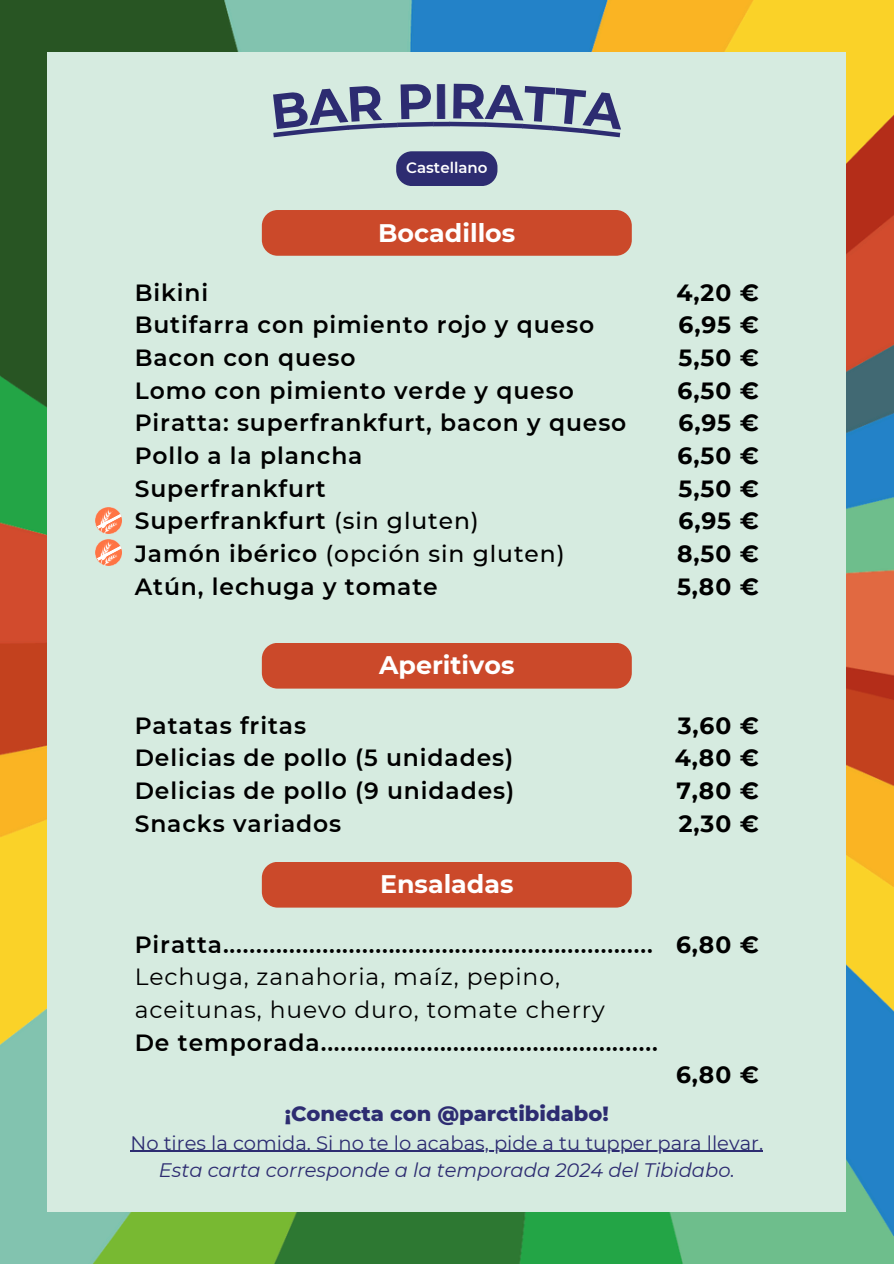
<style>
.page{position:relative;width:894px;height:1264px;background:#fff}
.page>*{position:absolute;margin:0;border:0;box-sizing:border-box;transform-origin:0 0}
.t1{font:700 49.5px "Montserrat";color:#2d2c71}
.t2{font:700 25.35px "Montserrat";color:#fff}
.t3{font:600 23.4px/32.7px "Montserrat";letter-spacing:.04em;color:#000}
.t4{font:700 23.4px/32.7px "Montserrat";letter-spacing:.04em;color:#000;text-align:justify}
.t5{font:23.4px/32.7px "Montserrat";letter-spacing:.04em;color:#000}
.t6{font:800 21px "Montserrat";color:#2d2c71}
.t7{font:19.5px "Montserrat";color:#2d2c71}
.t8{font:italic 19.5px "Montserrat";color:#2d2c71}
.t9{font:600 15px "Montserrat";color:#fff}
.s1{font-weight:500}
</style>
<div class="page">
<img style="left:0;top:0;width:893px;height:1263px">
<div style="left:48px;top:52px;width:797px;height:1159px;background:#d6ebe0"></div>
<hr style="left:433px;top:122px;width:16px;height:4px;background:#2d2c71">
<div style="left:262px;top:210px;width:369px;height:46px;background:#cb492a;border-radius:16px"></div>
<div style="left:262px;top:643px;width:369px;height:45px;background:#cb492a;border-radius:16px"></div>
<div style="left:262px;top:861px;width:369px;height:46px;background:#cb492a;border-radius:16px"></div>
<img style="left:96px;top:507px;width:24px;height:26px">
<svg style="left:97px;top:513px;width:25px;height:16px"></svg>
<img style="left:96px;top:539px;width:24px;height:26px">
<svg style="left:97px;top:545px;width:25px;height:16px"></svg>
<div style="left:396px;top:151px;width:101px;height:35px;background:#2d2c71;border-radius:16px"></div>
<hr style="left:130px;top:1150px;width:633px;height:1px;background:#2d2c71">
<svg style="left:273px;top:121px;width:160px;height:16px"></svg>
<svg style="left:449px;top:121px;width:172px;height:16px"></svg>
<h2 class="t1" style="left:433px;top:71px;width:18px">I</h2>
<p class="t9" style="left:406px;top:158px;width:83px">Castellano</p>
<h3 class="t2" style="left:378px;top:217px;width:139px">Bocadillos</h3>
<h2 class="t3" style="left:135px;top:276px;width:493px">Bikini<br>Butifarra con pimiento rojo y queso<br>Bacon con queso<br>Lomo con pimiento verde y queso<br>Piratta: superfrankfurt, bacon y queso<br>Pollo a la plancha<br>Superfrankfurt<br>Superfrankfurt <span class="s1">(sin gluten)<br></span>Jamón ibérico <span class="s1">(opción sin gluten)<br></span>Atún, lechuga y tomate</h2>
<h2 class="t4" style="left:676px;top:276px;width:84px">4,20 € 6,95 € 5,50 € 6,50 € 6,95 € 6,50 € 5,50 € 6,95 € 8,50 € 5,80 €</h2>
<h4 class="t2" style="left:379px;top:650px;width:137px">Aperitivos</h4>
<h5 class="t3" style="left:135px;top:709px;width:381px">Patatas fritas<br>Delicias de pollo (5 unidades)<br>Delicias de pollo (9 unidades)<br>Snacks variados</h5>
<p class="t4" style="left:674px;top:709px;width:85px">3,60 € 4,80 € 7,80 € 2,30 €</p>
<p class="t2" style="left:380px;top:868px;width:135px">Ensaladas</p>
<p class="t3" style="left:135px;top:927px;width:519px">Piratta.................................................................</p>
<p class="t5" style="left:135px;top:960px;width:471px">Lechuga, zanahoria, maíz, pepino, aceitunas, huevo duro, tomate cherry</p>
<p class="t3" style="left:135px;top:1025px;width:524px">De temporada...................................................</p>
<p class="t4" style="left:676px;top:927px;width:84px">6,80 €</p>
<p class="t4" style="left:676px;top:1058px;width:84px">6,80 €</p>
<p class="t6" style="left:285px;top:1101px;width:325px">¡Conecta con @parctibidabo!</p>
<p class="t7" style="left:130px;top:1130px;width:634px">No tires la comida. Si no te lo acabas, pide a tu tupper para llevar.</p>
<p class="t8" style="left:159px;top:1157px;width:577px">Esta carta corresponde a la temporada 2024 del Tibidabo.</p>
</div>
